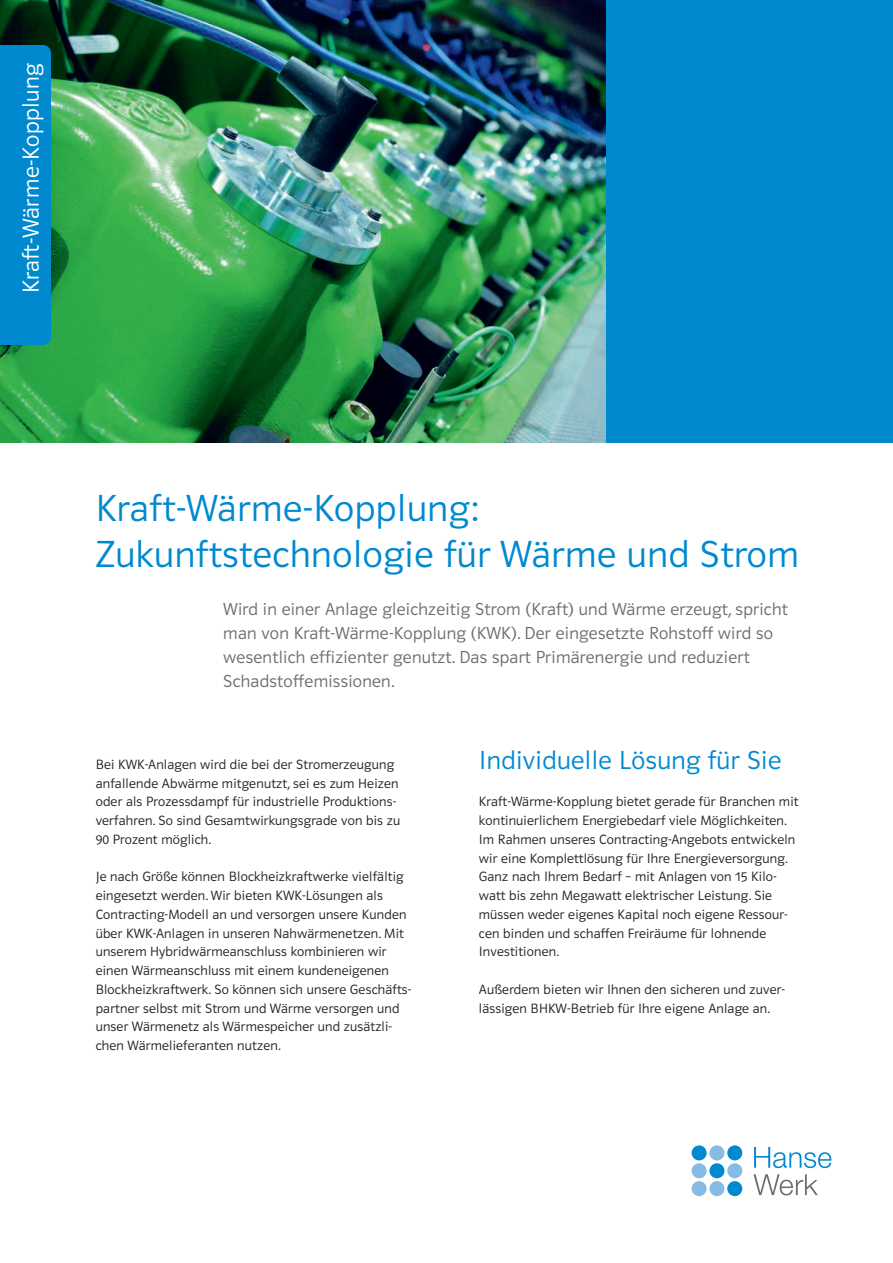
<style>
.page{position:relative;width:893px;height:1263px;background:#fff}
.page>*{position:absolute;margin:0;border:0;box-sizing:border-box;transform-origin:0 0}
.t1{font:39px/46.8px "Polo 22 K Leicht";letter-spacing:.015em;color:#0089cf}
.t2{font:27px "Polo 11 K Leicht";letter-spacing:.015em;color:#0089cf}
.t3{font:24px "Polo 11 K Leicht";letter-spacing:.015em;color:#fff}
.t4{font:18px/24px "Polo 11 K Leicht";letter-spacing:.015em;color:#6c6d70}
.t5{font:13.95px/18.8px "Polo 11 K Leicht";letter-spacing:.015em;color:#231f20}
</style>
<div class="page">
<div style="left:0;top:0;width:893px;height:442px;background:#0089cf"></div>
<img style="left:0;top:0;width:606px;height:442px">
<svg style="left:0;top:45px;width:51px;height:300px"></svg>
<svg style="left:754px;top:1147px;width:77px;height:21px"></svg>
<svg style="left:753px;top:1174px;width:65px;height:21px"></svg>
<div style="left:692px;top:1145px;width:15px;height:15px;background:#0089cf;border-radius:50%"></div>
<div style="left:692px;top:1163px;width:15px;height:15px;background:#85bbe5;border-radius:50%"></div>
<div style="left:692px;top:1181px;width:15px;height:15px;background:#85bbe5;border-radius:50%"></div>
<div style="left:709px;top:1145px;width:15px;height:15px;background:#85bbe5;border-radius:50%"></div>
<div style="left:709px;top:1163px;width:15px;height:15px;background:#0089cf;border-radius:50%"></div>
<div style="left:709px;top:1181px;width:15px;height:15px;background:#85bbe5;border-radius:50%"></div>
<div style="left:727px;top:1145px;width:15px;height:15px;background:#0089cf;border-radius:50%"></div>
<div style="left:727px;top:1163px;width:15px;height:15px;background:#85bbe5;border-radius:50%"></div>
<div style="left:727px;top:1181px;width:15px;height:15px;background:#0089cf;border-radius:50%"></div>
<h3 class="t3" style="left:18px;top:293px;width:231px;rotate:-90deg">Kraft-Wärme-Kopplung</h3>
<h1 class="t1" style="left:96px;top:485px;width:705px">Kraft-Wärme-Kopplung:<br>Zukunftstechnologie für Wärme und Strom</h1>
<p class="t4" style="left:223px;top:597px;width:566px">Wird in einer Anlage gleichzeitig Strom (Kraft) und Wärme erzeugt, spricht man von Kraft-Wärme-Kopplung (KWK). Der eingesetzte Rohstoff wird so wesentlich effizienter genutzt. Das spart Primärenergie und reduziert Schadstoffemissionen.</p>
<p class="t5" style="left:96px;top:755px;width:306px">Bei KWK-Anlagen wird die bei der Stromerzeugung anfallende Abwärme mitgenutzt, sei es zum Heizen oder als Prozessdampf für industrielle Produktions&shy;verfahren. So sind Gesamtwirkungsgrade von bis zu 90 Prozent möglich.</p>
<p class="t5" style="left:96px;top:867px;width:317px">Je nach Größe können Blockheizkraftwerke vielfältig eingesetzt werden. Wir bieten KWK-Lösungen als Contracting-Modell an und versorgen unsere Kunden über KWK-Anlagen in unseren Nahwärmenetzen. Mit unserem Hybridwärmeanschluss kombinieren wir einen Wärmeanschluss mit einem kundeneigenen Blockheizkraftwerk. So können sich unsere Geschäfts&shy;partner selbst mit Strom und Wärme versorgen und unser Wärmenetz als Wärmespeicher und zusätzli&shy;chen Wärmelieferanten nutzen.</p>
<h2 class="t2" style="left:479px;top:745px;width:304px">Individuelle Lösung für Sie</h2>
<p class="t5" style="left:479px;top:792px;width:321px">Kraft-Wärme-Kopplung bietet gerade für Branchen mit kontinuierlichem Energiebedarf viele Möglichkeiten.<br>Im Rahmen unseres Contracting-Angebots entwickeln wir eine Komplettlösung für Ihre Energieversorgung.<br>Ganz nach Ihrem Bedarf – mit Anlagen von 15 Kilo&shy;watt bis zehn Megawatt elektrischer Leistung. Sie müssen weder eigenes Kapital noch eigene Ressour&shy;cen binden und schaffen Freiräume für lohnende Investitionen.</p>
<p class="t5" style="left:479px;top:980px;width:308px">Außerdem bieten wir Ihnen den sicheren und zuver&shy;lässigen BHKW-Betrieb für Ihre eigene Anlage an.</p>
</div>
